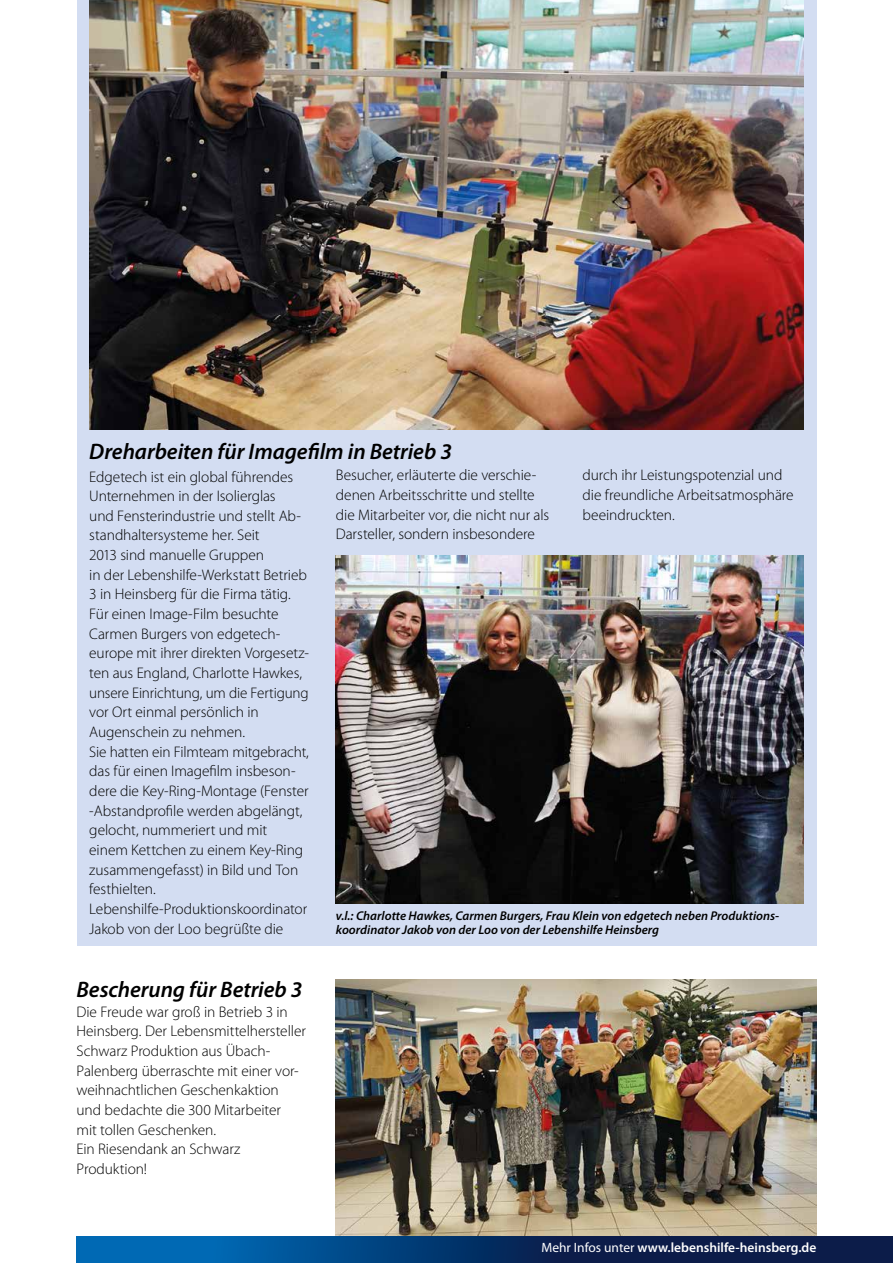
<style>
.page{position:relative;width:893px;height:1263px;background:#fff}
.page>*{position:absolute;margin:0;border:0;box-sizing:border-box;transform-origin:0 0}
.t1{font:italic 600 22.5px "Myriad Pro";letter-spacing:-.005em;color:#000}
.t2{font:300 15.3px/19.6px "Myriad Pro";letter-spacing:-.005em;color:#000}
.t3{font:600 13.5px "Myriad Pro";color:#fff}
.t4{font:italic 600 12.75px/14.1px "Myriad Pro";color:#000}
.s1{font-weight:400}
</style>
<div class="page">
<div style="left:77px;top:0;width:739px;height:946px;background:#d3ddf2"></div>
<img style="left:336px;top:555px;width:468px;height:349px">
<img style="left:89px;top:0;width:715px;height:429px">
<img style="left:336px;top:980px;width:480px;height:257px">
<svg style="left:77px;top:1237px;width:816px;height:26px;background:#053871"></svg>
<h1 class="t1" style="left:89px;top:439px;width:364px">Dreharbeiten für Imagefilm in Betrieb 3</h1>
<p class="t2" style="left:89px;top:467px;width:221px">Edgetech ist ein global führendes<br>Unternehmen in der Isolierglas<br>und Fensterindustrie und stellt Ab&shy;standhaltersysteme her. Seit<br>2013 sind manuelle Gruppen<br>in der Lebenshilfe-Werkstatt Betrieb<br>3 in Heinsberg für die Firma tätig.<br>Für einen Image-Film besuchte<br>Carmen Burgers von edgetech&shy;europe mit ihrer direkten Vorgesetz&shy;ten aus England, Charlotte Hawkes, unsere Einrichtung, um die Fertigung vor Ort einmal persönlich in<br>Augenschein zu nehmen.<br>Sie hatten ein Filmteam mitgebracht, das für einen Imagefilm insbeson&shy;dere die Key-Ring-Montage (Fenster -Abstandprofile werden abgelängt, gelocht, nummeriert und mit einem Kettchen zu einem Key-Ring zusammengefasst) in Bild und Ton festhielten.<br>Lebenshilfe-Produktionskoordinator<br>Jakob von der Loo begrüßte die</p>
<p class="t2" style="left:336px;top:466px;width:215px">Besucher, erläuterte die verschie&shy;denen Arbeitsschritte und stellte die Mitarbeiter vor, die nicht nur als Darsteller, sondern insbesondere</p>
<p class="t2" style="left:583px;top:466px;width:213px">durch ihr Leistungspotenzial und die freundliche Arbeitsatmosphäre beeindruckten.</p>
<p class="t4" style="left:336px;top:909px;width:445px">v.l.: Charlotte Hawkes, Carmen Burgers, Frau Klein von edgetech neben Produktions&shy;koordinator Jakob von der Loo von der Lebenshilfe Heinsberg</p>
<h1 class="t1" style="left:77px;top:977px;width:227px">Bescherung für Betrieb 3</h1>
<p class="t2" style="left:77px;top:1002px;width:231px">Die Freude war groß in Betrieb 3 in<br>Heinsberg. Der Lebensmittelhersteller<br>Schwarz Produktion aus Übach-<br>Palenberg überraschte mit einer vor&shy;weihnachtlichen Geschenkaktion und bedachte die 300 Mitarbeiter<br>mit tollen Geschenken.<br>Ein Riesendank an Schwarz<br>Produktion!</p>
<p class="t3" style="left:541px;top:1239px;width:277px"><span class="s1">Mehr Infos unter</span> www.lebenshilfe-heinsberg.de</p>
</div>
